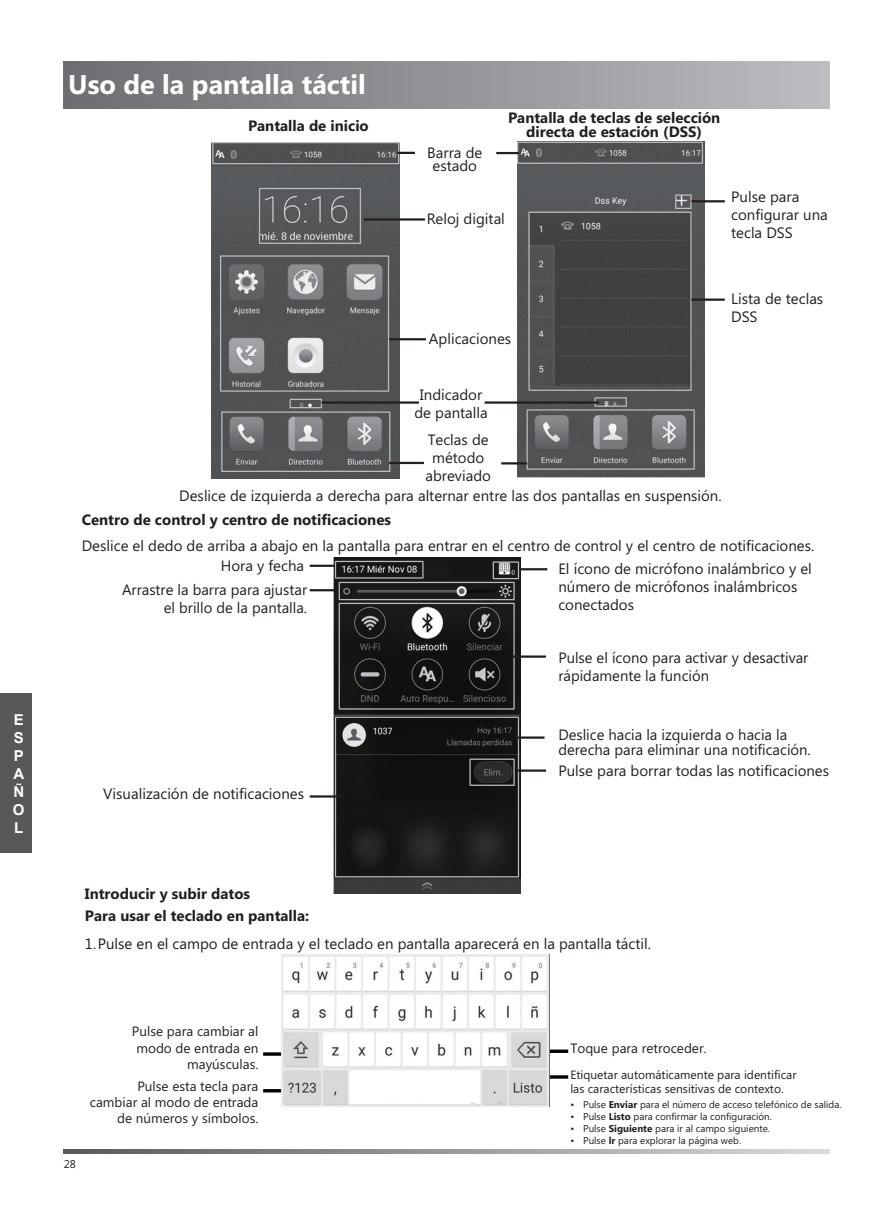
<style>
.page{position:relative;width:893px;height:1212px;background:#fff}
.page>*{position:absolute;margin:0;border:0;box-sizing:border-box;transform-origin:0 0}
.t1{font:700 27px "Microsoft Phags Pa";color:#fff}
.t2{font:15px/18px "Microsoft Phags Pa";color:#231f20}
.t3{font:700 15px/13.5px "Microsoft Phags Pa";color:#231f20;text-align:center}
.t4{font:700 15px/18px "Arial";color:#fff;text-align:justify}
.t5{font:13.5px/16.2px "Microsoft Phags Pa";color:#231f20;text-align:right}
.t6{font:12px/14.4px "Microsoft Phags Pa";color:#231f20}
.t7{font:11.25px "Microsoft Phags Pa";color:#231f20}
.t8{font:9.9px "Microsoft Phags Pa";color:#231f20}
.s1{font-weight:700}
</style>
<div class="page">
<img style="left:333px;top:557px;width:187px;height:336px">
<img style="left:518px;top:141px;width:187px;height:336px">
<img style="left:212px;top:143px;width:187px;height:335px">
<div style="left:64px;top:62px;width:765px;height:46px;background:linear-gradient(to right,#6b6d70,#bbbcc0)"></div>
<svg style="left:398px;top:152px;width:17px;height:2px"></svg>
<hr style="left:496px;top:152px;width:23px;height:2px;background:#231f20">
<hr style="left:364px;top:218px;width:61px;height:3px;background:#231f20">
<hr style="left:389px;top:338px;width:37px;height:2px;background:#231f20">
<hr style="left:321px;top:401px;width:98px;height:3px;background:#231f20">
<hr style="left:389px;top:462px;width:35px;height:2px;background:#231f20">
<hr style="left:501px;top:462px;width:26px;height:2px;background:#231f20">
<hr style="left:691px;top:200px;width:34px;height:2px;background:#231f20">
<hr style="left:691px;top:298px;width:34px;height:3px;background:#231f20">
<hr style="left:485px;top:401px;width:114px;height:3px;background:#231f20">
<hr style="left:519px;top:568px;width:28px;height:2px;background:#231f20">
<hr style="left:310px;top:589px;width:25px;height:2px;background:#231f20">
<hr style="left:310px;top:565px;width:25px;height:2px;background:#231f20">
<hr style="left:310px;top:795px;width:32px;height:2px;background:#231f20">
<hr style="left:511px;top:655px;width:35px;height:3px;background:#231f20">
<hr style="left:517px;top:769px;width:29px;height:3px;background:#231f20">
<hr style="left:263px;top:1089px;width:18px;height:3px;background:#030303">
<svg style="left:263px;top:1052px;width:18px;height:4px"></svg>
<svg style="left:550px;top:1075px;width:18px;height:4px"></svg>
<svg style="left:550px;top:1049px;width:18px;height:4px"></svg>
<hr style="left:515px;top:736px;width:29px;height:3px;background:#231f20">
<div style="left:0;top:693px;width:31px;height:160px;background:#57585a"></div>
<svg style="left:64px;top:1150px;width:765px;height:3px;background:#98999c"></svg>
<img style="left:281px;top:954px;width:269px;height:152px">
<p class="t4" style="left:13px;top:711px;width:13px">E S P A Ñ O L</p>
<h1 class="t1" style="left:68px;top:65px;width:299px">Uso de la pantalla táctil</h1>
<p class="t3" style="left:248px;top:118px;width:122px">Pantalla de inicio</p>
<p class="t3" style="left:508px;top:110px;width:214px">Pantalla de teclas de selección directa de estación (DSS)</p>
<p class="t2" style="left:427px;top:145px;width:57px;line-height:13px;text-align:center">Barra de estado</p>
<p class="t2" style="left:427px;top:209px;width:80px">Reloj digital</p>
<p class="t2" style="left:731px;top:187px;width:98px">Pulse para configurar una tecla DSS</p>
<p class="t2" style="left:429px;top:329px;width:84px">Aplicaciones</p>
<p class="t2" style="left:414px;top:384px;width:75px;text-align:center">Indicador de pantalla</p>
<p class="t2" style="left:425px;top:429px;width:67px;text-align:center">Teclas de método abreviado</p>
<p class="t2" style="left:731px;top:289px;width:94px">Lista de teclas<br>DSS</p>
<p class="t2" style="left:179px;top:486px;width:544px">Deslice de izquierda a derecha para alternar entre las dos pantallas en suspensión.</p>
<p class="t3" style="left:82px;top:512px;width:311px">Centro de control y centro de notificaciones</p>
<p class="t2" style="left:221px;top:535px;width:595px;line-height:20px;text-indent:-139px">Deslice el dedo de arriba a abajo en la pantalla para entrar en el centro de control y el centro de notificaciones.<br>Hora y fecha</p>
<p class="t2" style="left:122px;top:580px;width:187px;text-align:right">Arrastre la barra para ajustar el brillo de la pantalla.</p>
<p class="t2" style="left:558px;top:559px;width:255px">El ícono de micrófono inalámbrico y el número de micrófonos inalámbricos conectados</p>
<p class="t2" style="left:558px;top:647px;width:252px">Pulse el ícono para activar y desactivar rápidamente la función</p>
<p class="t2" style="left:103px;top:784px;width:202px">Visualización de notificaciones</p>
<p class="t2" style="left:558px;top:726px;width:254px;line-height:14.7px">Deslice hacia la izquierda o hacia la derecha para eliminar una notificación.</p>
<p class="t2" style="left:558px;top:761px;width:272px">Pulse para borrar todas las notificaciones</p>
<p class="t3" style="left:85px;top:881px;width:226px;line-height:22.2px;text-align:left">Introducir y subir datos<br>Para usar el teclado en pantalla:</p>
<p class="t2" style="left:85px;top:934px;width:568px">1. Pulse en el campo de entrada y el teclado en pantalla aparecerá en la pantalla táctil.</p>
<p class="t7" style="left:64px;top:1156px;width:14px">28</p>
<p class="t5" style="left:132px;top:1023px;width:128px">Pulse para cambiar al modo de entrada en mayúsculas.</p>
<p class="t5" style="left:90px;top:1077px;width:170px">Pulse esta tecla para cambiar al modo de entrada de números y símbolos.</p>
<p class="t5" style="left:570px;top:1040px;width:138px">Toque para retroceder.</p>
<p class="t6" style="left:570px;top:1067px;width:228px">Etiquetar automáticamente para identificar las características sensitivas de contexto.</p>
<p class="t8" style="left:570px;top:1097px;width:273px">• Pulse <span class="s1">Enviar</span> para el número de acceso telefónico de salida.</p>
<p class="t8" style="left:570px;top:1109px;width:203px">• Pulse <span class="s1">Listo</span> para confirmar la configuración.</p>
<p class="t8" style="left:570px;top:1121px;width:201px">• Pulse <span class="s1">Siguiente</span> para ir al campo siguiente.</p>
<p class="t8" style="left:570px;top:1133px;width:172px">• Pulse <span class="s1">lr</span> para explorar la página web.</p>
</div>
